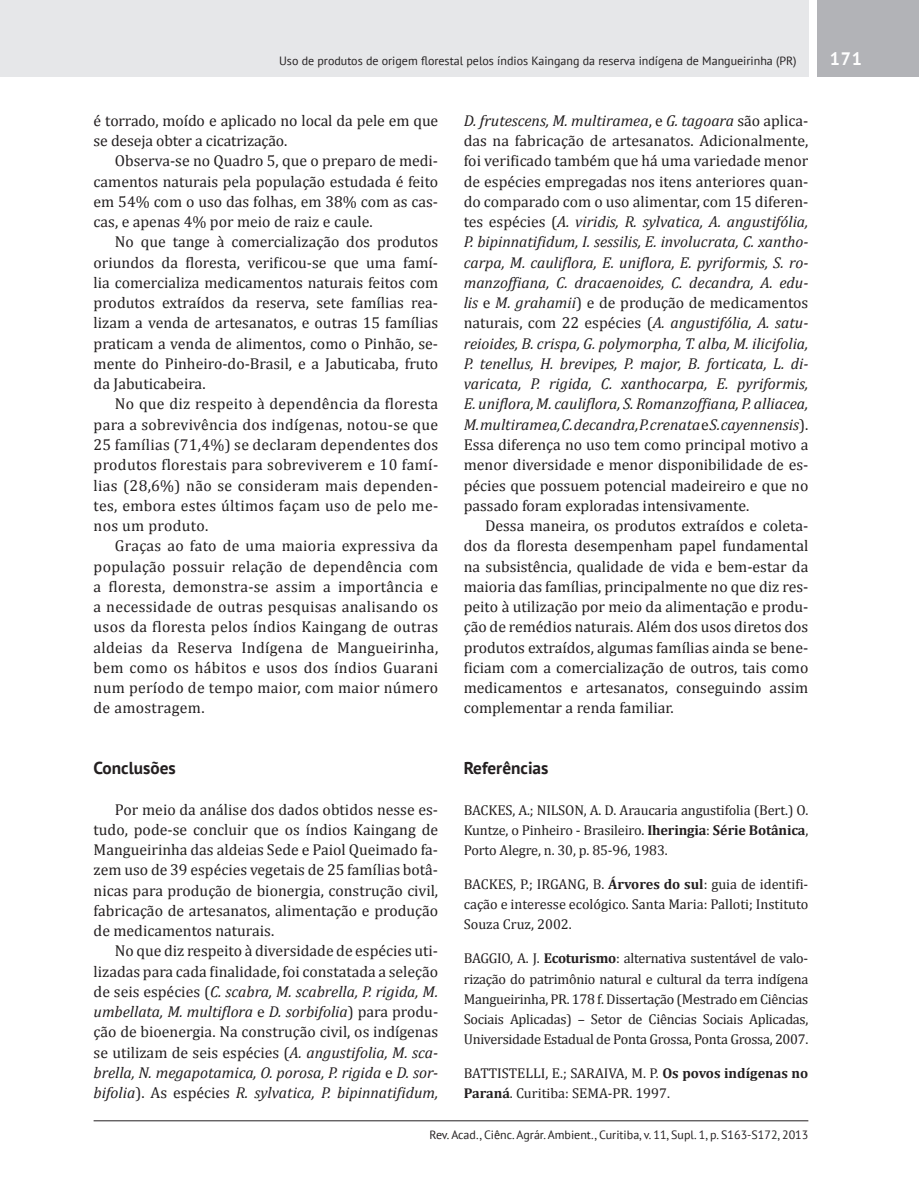
<style>
.page{position:relative;width:919px;height:1191px;background:#fff}
.page>*{position:absolute;margin:0;border:0;box-sizing:border-box;transform-origin:0 0}
.t1{font:700 18px "PT Sans";color:#fff}
.t2{font:700 17.25px "PT Sans";color:#231f20}
.t3{font:15.75px/20.2px "Cambria";color:#231f20;text-align:justify}
.t4{font:italic 15.75px/20.2px "Cambria";color:#231f20;text-align:justify}
.t5{font:14.25px/20.2px "Cambria";letter-spacing:-.01em;color:#231f20;text-align:justify}
.t6{font:12px "PT Sans";color:#231f20}
.s1{font-style:italic}
.s2{font-style:normal}
.s3{font-weight:700}
</style>
<div class="page">
<div style="left:0;top:0;width:808px;height:77px;background:#e6e7e9"></div>
<div style="left:816px;top:0;width:102px;height:77px;background:#b2b3b7"></div>
<hr style="left:94px;top:1120px;width:714px;height:1px;background:#231f20">
<p class="t6" style="left:279px;top:53px;width:519px">Uso de produtos de origem florestal pelos índios Kaingang da reserva indígena de Mangueirinha (PR)</p>
<p class="t1" style="left:829px;top:47px;width:34px">171</p>
<p class="t3" style="left:94px;top:110px;width:346px">é torrado, moído e aplicado no local da pele em que se deseja obter a cicatrização.</p>
<p class="t3" style="left:94px;top:151px;width:346px;text-indent:21px">Observa-se no Quadro 5, que o preparo de medi&shy;camentos naturais pela população estudada é feito em 54% com o uso das folhas, em 38% com as cas&shy;cas, e apenas 4% por meio de raiz e caule.</p>
<p class="t3" style="left:94px;top:232px;width:346px;text-indent:21px">No que tange à comercialização dos produtos oriundos da floresta, verificou-se que uma famí&shy;lia comercializa medicamentos naturais feitos com produtos extraídos da reserva, sete famílias rea&shy;lizam a venda de artesanatos, e outras 15 famílias praticam a venda de alimentos, como o Pinhão, se&shy;mente do Pinheiro-do-Brasil, e a Jabuticaba, fruto da Jabuticabeira.</p>
<p class="t3" style="left:94px;top:394px;width:346px;text-indent:21px">No que diz respeito à dependência da floresta para a sobrevivência dos indígenas, notou-se que 25 famílias (71,4%) se declaram dependentes dos produtos florestais para sobreviverem e 10 famí&shy;lias (28,6%) não se consideram mais dependen&shy;tes, embora estes últimos façam uso de pelo me&shy;nos um produto.</p>
<p class="t3" style="left:94px;top:536px;width:346px;text-indent:21px">Graças ao fato de uma maioria expressiva da população possuir relação de dependência com a floresta, demonstra-se assim a importância e a necessidade de outras pesquisas analisando os usos da floresta pelos índios Kaingang de outras aldeias da Reserva Indígena de Mangueirinha, bem como os hábitos e usos dos índios Guarani num período de tempo maior, com maior número de amostragem.</p>
<p class="t2" style="left:94px;top:756px;width:84px">Conclusões</p>
<p class="t3" style="left:94px;top:799px;width:346px;text-indent:21px">Por meio da análise dos dados obtidos nesse es&shy;tudo, pode-se concluir que os índios Kaingang de Mangueirinha das aldeias Sede e Paiol Queimado fa&shy;zem uso de 39 espécies vegetais de 25 famílias botâ&shy;nicas para produção de bionergia, construção civil, fabricação de artesanatos, alimentação e produção de medicamentos naturais.</p>
<p class="t3" style="left:94px;top:940px;width:346px;text-indent:21px">No que diz respeito à diversidade de espécies uti&shy;lizadas para cada finalidade, foi constatada a seleção de seis espécies (<span class="s1">C. scabra, M. scabrella, P. rigida, M. umbellata, M. multiflora</span> e <span class="s1">D. sorbifolia</span>) para produ&shy;ção de bioenergia. Na construção civil, os indígenas se utilizam de seis espécies (<span class="s1">A. angustifolia, M. sca&shy;brella, N. megapotamica, O. porosa, P. rigida</span> e <span class="s1">D. sor&shy;bifolia</span>). As espécies <span class="s1">R. sylvatica, P. bipinnatifidum,</span></p>
<p class="t4" style="left:463px;top:110px;width:346px">D. frutescens, M. multiramea<span class="s2">, e</span> G. tagoara <span class="s2">são aplica&shy;das na fabricação de artesanatos. Adicionalmente, foi verificado também que há uma variedade menor de espécies empregadas nos itens anteriores quan&shy;do comparado com o uso alimentar, com 15 diferen&shy;tes espécies (</span>A. viridis, R. sylvatica, A. angustifólia, P. bipinnatifidum, I. sessilis, E. involucrata, C. xantho&shy;carpa, M. cauliflora, E. uniflora, E. pyriformis, S. ro&shy;manzoffiana, C. dracaenoides, C. decandra, A. edu&shy;lis <span class="s2">e</span> M. grahamii<span class="s2">) e de produção de medicamentos naturais, com 22 espécies (</span>A. angustifólia, A. satu&shy;reioides, B. crispa, G. polymorpha, T. alba, M. ilicifolia, P. tenellus, H. brevipes, P. major, B. forticata, L. di&shy;varicata, P. rigida, C. xanthocarpa, E. pyriformis, E. uniflora, M. cauliflora, S. Romanzoffiana, P. alliacea, M. multiramea, C. decandra, P. crenata <span class="s2">e</span> S. cayennensis<span class="s2">).<br>Essa diferença no uso tem como principal motivo a menor diversidade e menor disponibilidade de es&shy;pécies que possuem potencial madeireiro e que no passado foram exploradas intensivamente.</span></p>
<p class="t3" style="left:463px;top:515px;width:346px;text-indent:21px">Dessa maneira, os produtos extraídos e coleta&shy;dos da floresta desempenham papel fundamental na subsistência, qualidade de vida e bem-estar da maioria das famílias, principalmente no que diz res&shy;peito à utilização por meio da alimentação e produ&shy;ção de remédios naturais. Além dos usos diretos dos produtos extraídos, algumas famílias ainda se bene&shy;ficiam com a comercialização de outros, tais como medicamentos e artesanatos, conseguindo assim complementar a renda familiar.</p>
<p class="t2" style="left:463px;top:756px;width:86px">Referências</p>
<p class="t5" style="left:463px;top:799px;width:346px">BACKES, A.; NILSON, A. D. Araucaria angustifolia (Bert.) O.<br>Kuntze, o Pinheiro - Brasileiro. <span class="s3">Iheringia</span>: <span class="s3">Série Botânica</span>, Porto Alegre, n. 30, p. 85-96, 1983.</p>
<p class="t5" style="left:463px;top:874px;width:346px">BACKES, P.; IRGANG, B. <span class="s3">Árvores do sul</span>: guia de identifi&shy;cação e interesse ecológico. Santa Maria: Palloti; Instituto Souza Cruz, 2002.</p>
<p class="t5" style="left:463px;top:948px;width:346px">BAGGIO, A. J. <span class="s3">Ecoturismo</span>: alternativa sustentável de valo&shy;rização do patrimônio natural e cultural da terra indígena Mangueirinha, PR. 178 f. Dissertação (Mestrado em Ciências Sociais Aplicadas) – Setor de Ciências Sociais Aplicadas, Universidade Estadual de Ponta Grossa, Ponta Grossa, 2007.</p>
<p class="t5" style="left:463px;top:1063px;width:346px">BATTISTELLI, E.; SARAIVA, M. P. <span class="s3">Os povos indígenas no<br>Paraná</span>. Curitiba: SEMA-PR. 1997.</p>
<p class="t6" style="left:429px;top:1126px;width:380px">Rev. Acad., Ciênc. Agrár. Ambient., Curitiba, v. 11, Supl. 1, p. S163-S172, 2013</p>
</div>
